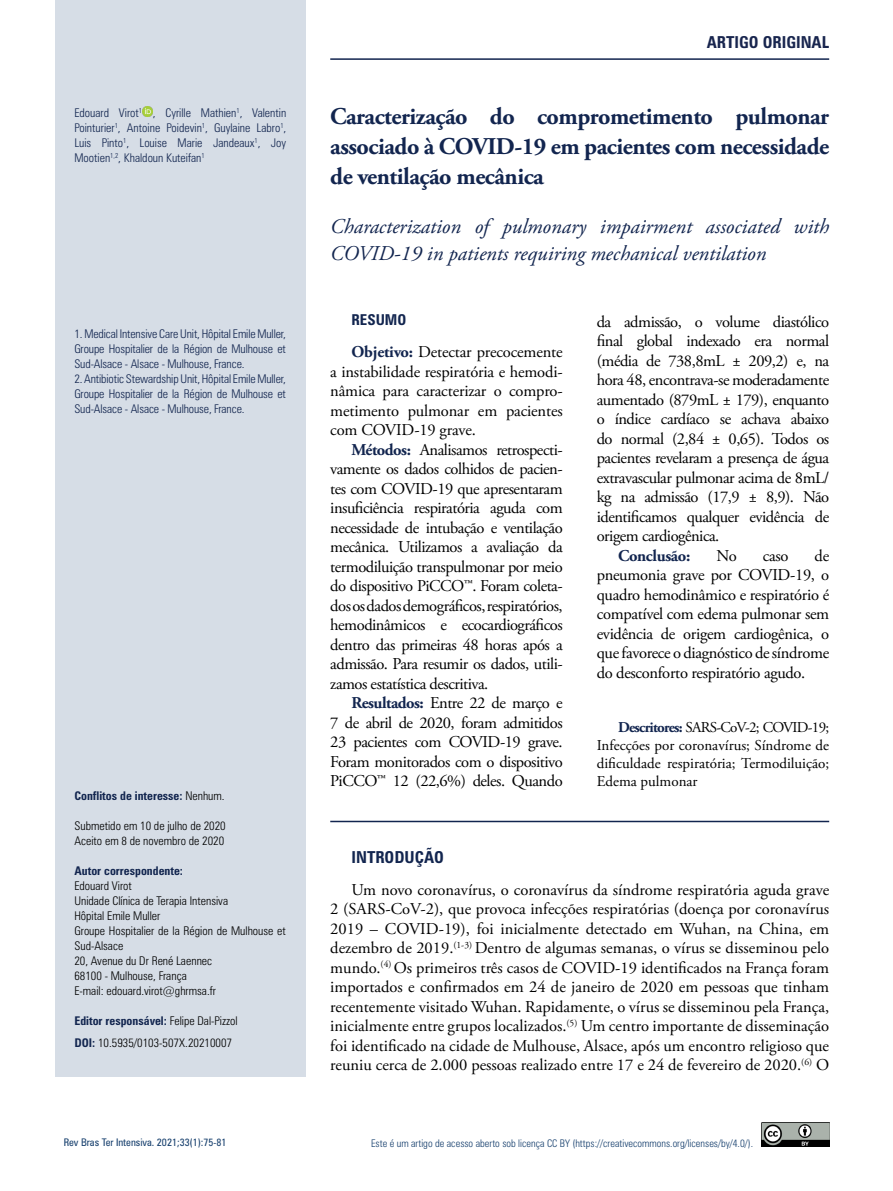
<style>
.page{position:relative;width:893px;height:1191px;background:#fff}
.page>*{position:absolute;margin:0;border:0;box-sizing:border-box;transform-origin:0 0}
.t1{font:700 24px/30px "Adobe Garamond Pro";letter-spacing:-.02em;color:#12254f;text-align:justify}
.t2{font:italic 21px/27px "Adobe Garamond Pro";color:#12254f}
.t3{font:16.5px/19.5px "Adobe Garamond Pro";letter-spacing:-.03em;color:#000;text-align:justify}
.t4{font:700 condensed 16.5px "Zurich BT";color:#18254e}
.t5{font:700 condensed 16.5px "Zurich BT";color:#12254f}
.t6{font:700 16.5px "Adobe Garamond Pro";letter-spacing:-.02em;color:#12254f}
.t7{font:15px/18px "Adobe Garamond Pro";color:#000;text-align:justify}
.t8{font:700 condensed 15px "Zurich BT";color:#12254f}
.t9{font:300 condensed 12px/15px "Zurich BT";letter-spacing:-.01em;color:#12254f;text-align:justify}
.t10{font:300 condensed 12px/15px "Zurich BT";color:#000}
.t11{font:700 condensed 12px "Zurich BT";color:#12254f}
.t12{font:300 condensed 10.5px "Zurich BT";color:#163f6d}
.t13{font:condensed 10.5px "Zurich BT";color:#163f6d}
.s1{font-weight:300;color:#000}
.s2{font-weight:700;color:#12254f}
</style>
<div class="page">
<div style="left:55px;top:0;width:250px;height:1076px;background:#d5dce6"></div>
<svg style="left:142px;top:106px;width:11px;height:11px"></svg>
<hr style="left:330px;top:820px;width:499px;height:2px;background:#12254f">
<img style="left:761px;top:1122px;width:68px;height:24px">
<hr style="left:330px;top:58px;width:499px;height:2px;background:#12254f">
<p class="t9" style="left:74px;top:105px;width:213px">Edouard Virot<sup>1</sup> , Cyrille Mathien<sup>1</sup>, Valentin Pointurier<sup>1</sup>, Antoine Poidevin<sup>1</sup>, Guylaine Labro<sup>1</sup>, Luis Pinto<sup>1</sup>, Louise Marie Jandeaux<sup>1</sup>, Joy Mootien<sup>1,2</sup>, Khaldoun Kuteifan<sup>1</sup></p>
<p class="t9" style="left:74px;top:326px;width:213px">1. Medical Intensive Care Unit, Hôpital Emile Muller, Groupe Hospitalier de la Région de Mulhouse et Sud-Alsace - Alsace - Mulhouse, France.</p>
<p class="t9" style="left:74px;top:371px;width:213px">2. Antibiotic Stewardship Unit, Hôpital Emile Muller, Groupe Hospitalier de la Région de Mulhouse et Sud-Alsace - Alsace - Mulhouse, France.</p>
<p class="t11" style="left:74px;top:788px;width:152px">Conflitos de interesse: <span class="s1">Nenhum.</span></p>
<p class="t10" style="left:74px;top:818px;width:153px">Submetido em 10 de julho de 2020<br>Aceito em 8 de novembro de 2020</p>
<p class="t11" style="left:74px;top:863px;width:110px">Autor correspondente:</p>
<p class="t10" style="left:74px;top:878px;width:213px">Edouard Virot<br>Unidade Clínica de Terapia Intensiva<br>Hôpital Emile Muller<br>Groupe Hospitalier de la Région de Mulhouse et<br>Sud-Alsace<br>20, Avenue du Dr René Laennec<br>68100 - Mulhouse, França<br>E-mail: edouard.virot@ghrmsa.fr</p>
<p class="t11" style="left:74px;top:1013px;width:165px">Editor responsável: <span class="s1">Felipe Dal-Pizzol</span></p>
<p class="t10" style="left:74px;top:1035px;width:159px"><span class="s2">DOI:</span> 10.5935/0103-507X.20210007</p>
<p class="t13" style="left:64px;top:1135px;width:164px">Rev Bras Ter Intensiva. 2021;33(1):75-81</p>
<p class="t4" style="left:707px;top:32px;width:124px">ARTIGO ORIGINAL</p>
<h1 class="t1" style="left:330px;top:102px;width:500px">Caracterização do comprometimento pulmonar associado à COVID-19 em pacientes com necessidade de ventilação mecânica</h1>
<p class="t2" style="left:330px;top:213px;width:500px">Characterization of pulmonary impairment associated with<br>COVID-19 in patients requiring mechanical ventilation</p>
<p class="t8" style="left:351px;top:310px;width:56px">RESUMO</p>
<p class="t3" style="left:597px;top:312px;width:234px">da admissão, o volume diastólico final global indexado era normal (média de 738,8mL ± 209,2) e, na hora 48, encontrava-se moderadamente aumentado (879mL ± 179), enquanto o índice cardíaco se achava abaixo do normal (2,84 ± 0,65). Todos os pacientes revelaram a presença de água extravascular pulmonar acima de 8mL/ kg na admissão (17,9 ± 8,9). Não identificamos qualquer evidência de origem cardiogênica.</p>
<p class="t6" style="left:618px;top:546px;width:74px">Conclusão:</p>
<p class="t3" style="left:717px;top:546px;width:22px">No</p>
<p class="t3" style="left:763px;top:546px;width:27px">caso</p>
<p class="t3" style="left:330px;top:343px;width:234px;text-indent:21px"><span class="s2">Objetivo:</span> Detectar precocemente a instabilidade respiratória e hemodi&shy;nâmica para caracterizar o compro&shy;metimento pulmonar em pacientes com COVID-19 grave.</p>
<p class="t3" style="left:330px;top:440px;width:234px;text-indent:21px"><span class="s2">Métodos:</span> Analisamos retrospecti&shy;vamente os dados colhidos de pacien&shy;tes com COVID-19 que apresentaram insuficiência respiratória aguda com necessidade de intubação e ventilação mecânica. Utilizamos a avaliação da termodiluição transpulmonar por meio do dispositivo PiCCO™. Foram coleta&shy;dos os dados demográficos, respiratórios, hemodinâmicos e ecocardiográficos dentro das primeiras 48 horas após a admissão. Para resumir os dados, utili&shy;zamos estatística descritiva.</p>
<p class="t3" style="left:330px;top:694px;width:234px;text-indent:21px"><span class="s2">Resultados:</span> Entre 22 de março e 7 de abril de 2020, foram admitidos 23 pacientes com COVID-19 grave.<br>Foram monitorados com o dispositivo PiCCO™ 12 (22,6%) deles. Quando</p>
<p class="t3" style="left:597px;top:546px;width:234px;text-indent:218px">de pneumonia grave por COVID-19, o quadro hemodinâmico e respiratório é compatível com edema pulmonar sem evidência de origem cardiogênica, o que favorece o diagnóstico de síndrome do desconforto respiratório agudo.</p>
<p class="t7" style="left:597px;top:719px;width:234px;text-indent:21px"><span class="s2">Descritores:</span> SARS-CoV-2; COVID-19; Infecções por coronavírus; Síndrome de dificuldade respiratória; Termodiluição; Edema pulmonar</p>
<p class="t5" style="left:351px;top:846px;width:94px">INTRODUÇÃO</p>
<p class="t3" style="left:330px;top:880px;width:500px;text-indent:21px">Um novo coronavírus, o coronavírus da síndrome respiratória aguda grave 2 (SARS-CoV-2), que provoca infecções respiratórias (doença por coronavírus 2019 – COVID-19), foi inicialmente detectado em Wuhan, na China, em dezembro de 2019.<sup>(1-3)</sup> Dentro de algumas semanas, o vírus se disseminou pelo mundo.<sup>(4)</sup> Os primeiros três casos de COVID-19 identificados na França foram importados e confirmados em 24 de janeiro de 2020 em pessoas que tinham recentemente visitado Wuhan. Rapidamente, o vírus se disseminou pela França, inicialmente entre grupos localizados.<sup>(5)</sup> Um centro importante de disseminação foi identificado na cidade de Mulhouse, Alsace, após um encontro religioso que reuniu cerca de 2.000 pessoas realizado entre 17 e 24 de fevereiro de 2020.<sup>(6)</sup> O</p>
<p class="t12" style="left:371px;top:1136px;width:384px">Este é um artigo de acesso aberto sob licença CC BY (https://creativecommons.org/licenses/by/4.0/).</p>
</div>
